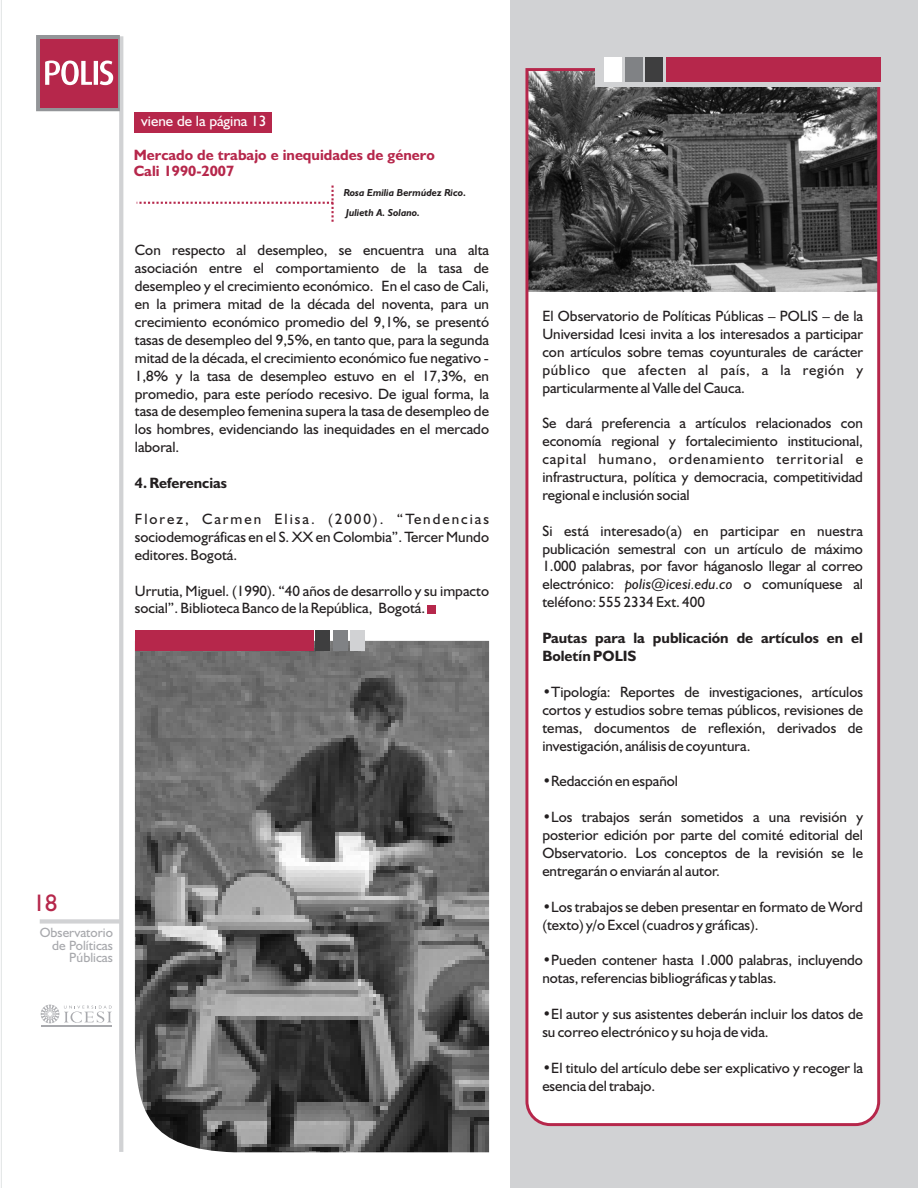
<style>
.page{position:relative;width:918px;height:1188px;background:#fff}
.page>*{position:absolute;margin:0;border:0;box-sizing:border-box;transform-origin:0 0}
.t1{font:24px "Humanist 521 BT";color:#b6274b}
.t2{font:15px/17.9px "Humanist 521 BT";color:#231f20;text-align:justify}
.t3{font:700 15px/18px "Humanist 521 BT";color:#231f20}
.t4{font:700 15px/16.5px "Humanist 521 BT";color:#b6274b}
.t5{font:15px "Humanist 521 BT";color:#fff}
.t6{font:13.5px/12.6px "Humanist 521 BT";color:#a8a9ad;text-align:right}
.t7{font:italic 700 10.2px/20.4px "Humanist 521 BT";color:#231f20}
.s1{font-style:italic}
</style>
<div class="page">
<hr style="left:119px;top:36px;width:4px;height:1116px;background:#d1d2d4">
<div style="left:40px;top:919px;width:82px;height:5px;background:#d1d2d4"></div>
<hr style="left:41px;top:1026px;width:71px;height:1px;background:#a8a9ad">
<svg style="left:41px;top:1005px;width:71px;height:18px"></svg>
<svg style="left:36px;top:35px;width:87px;height:77px;background:#ba5972"></svg>
<div style="left:510px;top:0;width:408px;height:1188px;background:#d1d2d4"></div>
<svg style="left:525px;top:68px;width:356px;height:1059px;background:#dad6d7"></svg>
<div style="left:595px;top:63px;width:290px;height:24px;background:#d1d2d4"></div>
<div style="left:666px;top:57px;width:214px;height:25px;background:#b6274b"></div>
<div style="left:645px;top:57px;width:18px;height:25px;background:#3e3e3f"></div>
<div style="left:625px;top:57px;width:17px;height:25px;background:#808285"></div>
<div style="left:604px;top:57px;width:18px;height:25px;background:#fff"></div>
<img style="left:135px;top:641px;width:354px;height:511px">
<div style="left:135px;top:630px;width:178px;height:21px;background:#b6274b"></div>
<div style="left:315px;top:630px;width:15px;height:21px;background:#3e3e3f"></div>
<div style="left:333px;top:630px;width:15px;height:21px;background:#808285"></div>
<div style="left:350px;top:630px;width:15px;height:21px;background:#d1d2d4"></div>
<div style="left:134px;top:112px;width:138px;height:21px;background:#b6274b"></div>
<div style="left:427px;top:605px;width:8px;height:9px;background:#b6274b"></div>
<svg style="left:137px;top:185px;width:197px;height:37px"></svg>
<p class="t5" style="left:141px;top:114px;width:127px">viene de la página 13</p>
<p class="t4" style="left:134px;top:148px;width:302px">Mercado de trabajo e inequidades de género<br>Cali 1990-2007</p>
<p class="t7" style="left:344px;top:183px;width:124px">Rosa Emilia Bermúdez Rico.<br>Julieth A. Solano.</p>
<p class="t2" style="left:135px;top:243px;width:356px">Con respecto al desempleo, se encuentra una alta asociación entre el comportamiento de la tasa de desempleo y el crecimiento económico. En el caso de Cali, en la primera mitad de la década del noventa, para un crecimiento económico promedio del 9,1%, se presentó tasas de desempleo del 9,5%, en tanto que, para la segunda mitad de la década, el crecimiento económico fue negativo - 1,8% y la tasa de desempleo estuvo en el 17,3%, en promedio, para este período recesivo. De igual forma, la tasa de desempleo femenina supera la tasa de desempleo de los hombres, evidenciando las inequidades en el mercado laboral.</p>
<p class="t3" style="left:135px;top:475px;width:94px">4. Referencias</p>
<p class="t2" style="left:135px;top:511px;width:356px">Florez, Carmen Elisa. (2000). “Tendencias sociodemográficas en el S. XX en Colombia”. Tercer Mundo editores. Bogotá.</p>
<p class="t2" style="left:135px;top:583px;width:356px">Urrutia, Miguel. (1990). “40 años de desarrollo y su impacto social”. Biblioteca Banco de la República, Bogotá.</p>
<h1 class="t1" style="left:33px;top:893px;width:26px">18</h1>
<p class="t6" style="left:40px;top:927px;width:75px">Observatorio de Políticas<br>Públicas</p>
<p class="t2" style="left:542px;top:308px;width:322px">El Observatorio de Políticas Públicas – POLIS – de la Universidad Icesi invita a los interesados a participar con artículos sobre temas coyunturales de carácter público que afecten al país, a la región y particularmente al Valle del Cauca.</p>
<p class="t2" style="left:542px;top:415px;width:322px">Se dará preferencia a artículos relacionados con economía regional y fortalecimiento institucional, capital humano, ordenamiento territorial e infrastructura, política y democracia, competitividad regional e inclusión social</p>
<p class="t2" style="left:542px;top:523px;width:322px">Si está interesado(a) en participar en nuestra publicación semestral con un artículo de máximo 1.000 palabras, por favor háganoslo llegar al correo electrónico: <span class="s1">polis@icesi.edu.co</span> o comuníquese al teléfono: 555 2334 Ext. 400</p>
<p class="t3" style="left:542px;top:630px;width:322px">Pautas para la publicación de artículos en el<br>Boletín POLIS</p>
<p class="t2" style="left:542px;top:684px;width:322px">•Tipología: Reportes de investigaciones, artículos cortos y estudios sobre temas públicos, revisiones de temas, documentos de reflexión, derivados de investigación, análisis de coyuntura.</p>
<p class="t2" style="left:542px;top:774px;width:137px">•Redacción en español</p>
<p class="t2" style="left:542px;top:809px;width:322px">•Los trabajos serán sometidos a una revisión y posterior edición por parte del comité editorial del Observatorio. Los conceptos de la revisión se le entregarán o enviarán al autor.</p>
<p class="t2" style="left:542px;top:899px;width:322px">•Los trabajos se deben presentar en formato de Word (texto) y/o Excel (cuadros y gráficas).</p>
<p class="t2" style="left:542px;top:953px;width:322px">•Pueden contener hasta 1.000 palabras, incluyendo notas, referencias bibliográficas y tablas.</p>
<p class="t2" style="left:542px;top:1006px;width:322px">•El autor y sus asistentes deberán incluir los datos de su correo electrónico y su hoja de vida.</p>
<p class="t2" style="left:542px;top:1060px;width:322px">•El titulo del artículo debe ser explicativo y recoger la esencia del trabajo.</p>
</div>
